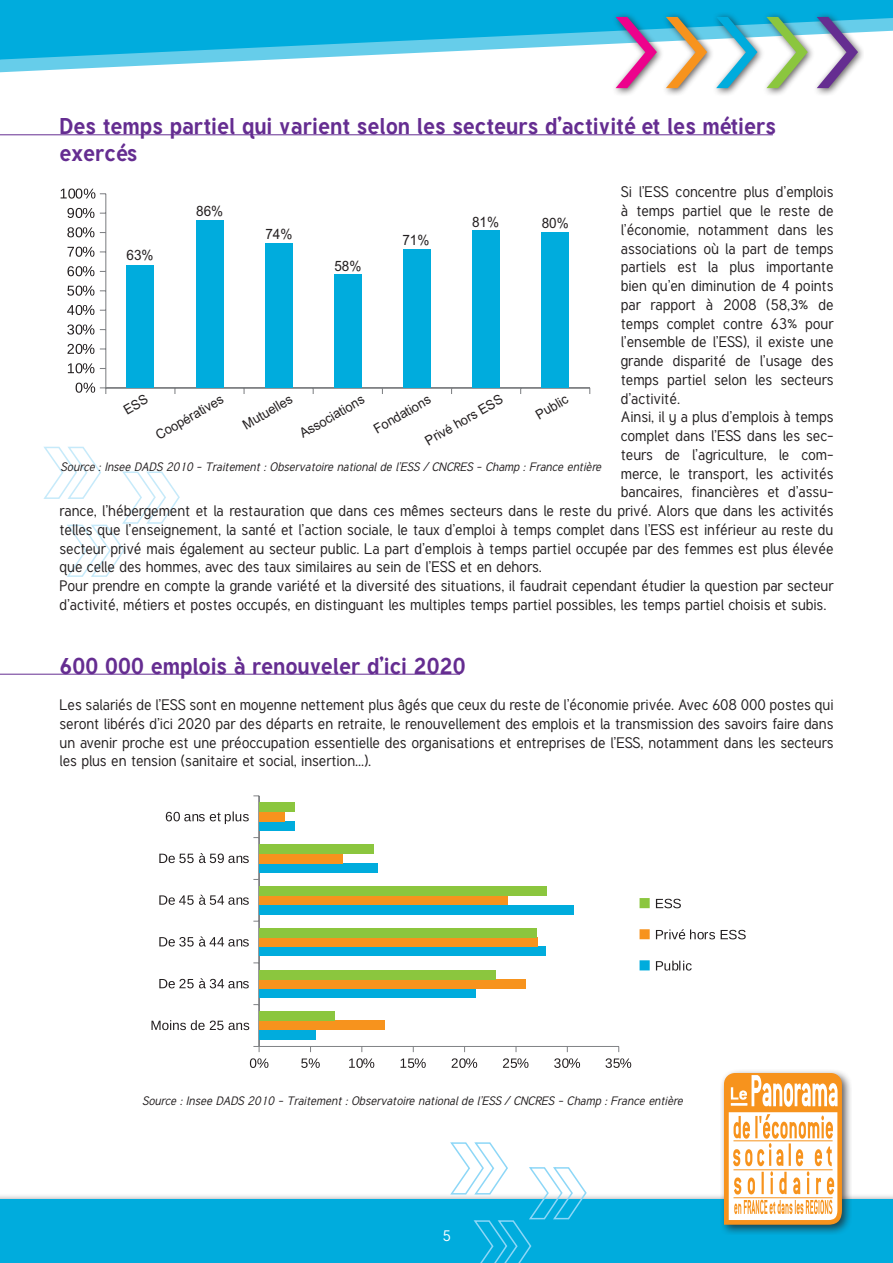
<style>
.page{position:relative;width:893px;height:1263px;background:#fff}
.page>*{position:absolute;margin:0;border:0;box-sizing:border-box;transform-origin:0 0}
.t1{font:120px "Tuffy";color:#ed028c}
.t2{font:700 22.5px/27px "Tuffy";color:#652d91}
.t3{font:15px/18.8px "Tuffy";color:#231f20;text-align:justify}
.t4{font:15px "Tuffy";color:#fff}
.t5{font:14.25px "Arial";color:#231f20;scale:.95 1}
.t6{font:13.5px "Arial";color:#231f20;scale:.95 1}
.t7{font:italic 12px "Tuffy";color:#231f20}
.s1{color:#f7931d}
.s2{color:#00acdd}
.s3{color:#8bc63e}
.s4{color:#652d91}
</style>
<div class="page">
<hr style="left:0;top:0;width:893px;height:4px;background:#00acdd">
<svg style="left:0;top:4px;width:893px;height:69px;fill:#00acdd"></svg>
<div style="left:0;top:1193px;width:893px;height:70px;background:#231f20;opacity:.75"></div>
<div style="left:0;top:1199px;width:893px;height:64px;background:#00acdd"></div>
<div style="left:610px;top:11px;width:254px;height:85px;background:#231f20;opacity:.75"></div>
<svg style="left:43px;top:446px;width:137px;height:131px"></svg>
<svg style="left:449px;top:1142px;width:139px;height:121px"></svg>
<div style="left:719px;top:1068px;width:133px;height:167px;background:#231f20;opacity:.75"></div>
<svg style="left:724px;top:1073px;width:118px;height:152px"></svg>
<hr style="left:0;top:674px;width:460px;height:1px;background:#652d91">
<hr style="left:0;top:134px;width:773px;height:1px;background:#652d91">
<svg style="left:106px;top:194px;width:463px;height:193px"></svg>
<hr style="left:106px;top:387px;width:484px;height:1px;background:#808285">
<hr style="left:105px;top:194px;width:1px;height:194px;background:#808285">
<div style="left:541px;top:233px;width:28px;height:155px;background:#00acdd"></div>
<div style="left:472px;top:231px;width:28px;height:157px;background:#00acdd"></div>
<div style="left:403px;top:250px;width:28px;height:138px;background:#00acdd"></div>
<div style="left:334px;top:275px;width:28px;height:113px;background:#00acdd"></div>
<div style="left:265px;top:243px;width:27px;height:145px;background:#00acdd"></div>
<div style="left:196px;top:220px;width:27px;height:168px;background:#00acdd"></div>
<div style="left:126px;top:266px;width:28px;height:122px;background:#00acdd"></div>
<svg style="left:76px;top:383px;width:30px;height:11px"></svg>
<svg style="left:68px;top:363px;width:26px;height:10px"></svg>
<svg style="left:67px;top:344px;width:27px;height:10px"></svg>
<svg style="left:67px;top:324px;width:27px;height:11px"></svg>
<svg style="left:67px;top:305px;width:27px;height:10px"></svg>
<svg style="left:67px;top:286px;width:27px;height:10px"></svg>
<svg style="left:67px;top:266px;width:27px;height:10px"></svg>
<svg style="left:68px;top:247px;width:26px;height:10px"></svg>
<svg style="left:67px;top:227px;width:27px;height:10px"></svg>
<svg style="left:67px;top:208px;width:27px;height:10px"></svg>
<svg style="left:61px;top:189px;width:45px;height:10px"></svg>
<svg style="left:260px;top:802px;width:314px;height:238px"></svg>
<hr style="left:259px;top:796px;width:1px;height:250px;background:#808285">
<svg style="left:253px;top:1046px;width:7px;height:6px"></svg>
<hr style="left:259px;top:1046px;width:360px;height:1px;background:#808285">
<div style="left:259px;top:821px;width:36px;height:10px;background:#00acdd"></div>
<div style="left:259px;top:863px;width:119px;height:9px;background:#00acdd"></div>
<div style="left:259px;top:905px;width:314px;height:9px;background:#00acdd"></div>
<div style="left:259px;top:947px;width:287px;height:9px;background:#00acdd"></div>
<div style="left:259px;top:988px;width:216px;height:10px;background:#00acdd"></div>
<div style="left:259px;top:1030px;width:56px;height:9px;background:#00acdd"></div>
<div style="left:259px;top:812px;width:25px;height:9px;background:#f7931d"></div>
<div style="left:259px;top:854px;width:84px;height:9px;background:#f7931d"></div>
<div style="left:259px;top:896px;width:248px;height:9px;background:#f7931d"></div>
<div style="left:259px;top:937px;width:279px;height:10px;background:#f7931d"></div>
<div style="left:259px;top:979px;width:267px;height:9px;background:#f7931d"></div>
<div style="left:259px;top:1021px;width:125px;height:9px;background:#f7931d"></div>
<div style="left:259px;top:803px;width:35px;height:9px;background:#8bc63e"></div>
<div style="left:259px;top:845px;width:114px;height:9px;background:#8bc63e"></div>
<div style="left:259px;top:886px;width:288px;height:10px;background:#8bc63e"></div>
<div style="left:259px;top:928px;width:278px;height:9px;background:#8bc63e"></div>
<div style="left:259px;top:970px;width:237px;height:9px;background:#8bc63e"></div>
<div style="left:259px;top:1012px;width:76px;height:9px;background:#8bc63e"></div>
<svg style="left:152px;top:1020px;width:97px;height:10px"></svg>
<svg style="left:159px;top:978px;width:90px;height:10px"></svg>
<svg style="left:159px;top:936px;width:90px;height:10px"></svg>
<svg style="left:159px;top:895px;width:90px;height:10px"></svg>
<svg style="left:159px;top:853px;width:90px;height:10px"></svg>
<svg style="left:166px;top:811px;width:83px;height:13px"></svg>
<svg style="left:250px;top:1058px;width:18px;height:10px"></svg>
<svg style="left:301px;top:1058px;width:19px;height:10px"></svg>
<svg style="left:349px;top:1058px;width:25px;height:10px"></svg>
<svg style="left:401px;top:1058px;width:25px;height:10px"></svg>
<svg style="left:452px;top:1058px;width:25px;height:10px"></svg>
<svg style="left:503px;top:1058px;width:25px;height:10px"></svg>
<svg style="left:554px;top:1058px;width:26px;height:10px"></svg>
<svg style="left:605px;top:1058px;width:26px;height:10px"></svg>
<svg style="left:640px;top:960px;width:10px;height:10px"></svg>
<svg style="left:640px;top:929px;width:10px;height:10px"></svg>
<svg style="left:640px;top:898px;width:10px;height:10px"></svg>
<svg style="left:656px;top:961px;width:36px;height:9px"></svg>
<svg style="left:656px;top:929px;width:90px;height:10px"></svg>
<svg style="left:656px;top:899px;width:25px;height:9px"></svg>
<h1 class="t1" style="left:610px;top:-27px;width:253px">&gt;<span class="s1">&gt;</span><span class="s2">&gt;</span><span class="s3">&gt;</span><span class="s4">&gt;</span></h1>
<h2 class="t2" style="left:60px;top:112px;width:718px">Des temps partiel qui varient selon les secteurs d’activité et les métiers exercés</h2>
<p class="t3" style="left:621px;top:182px;width:214px">Si l’ESS concentre plus d’emplois</p>
<p class="t3" style="left:621px;top:201px;width:214px">à temps partiel que le reste de</p>
<p class="t3" style="left:621px;top:220px;width:214px">l’économie, notamment dans les</p>
<p class="t3" style="left:621px;top:238px;width:214px">associations où la part de temps</p>
<p class="t3" style="left:621px;top:257px;width:214px">partiels est la plus importante</p>
<p class="t3" style="left:621px;top:276px;width:214px">bien qu’en diminution de 4 points</p>
<p class="t3" style="left:621px;top:295px;width:214px">par rapport à 2008 (58,3% de</p>
<p class="t3" style="left:621px;top:313px;width:214px">temps complet contre 63% pour</p>
<p class="t3" style="left:621px;top:332px;width:214px">l’ensemble de l’ESS), il existe une</p>
<p class="t3" style="left:621px;top:351px;width:214px">grande disparité de l’usage des</p>
<p class="t3" style="left:621px;top:370px;width:214px">temps partiel selon les secteurs</p>
<p class="t3" style="left:621px;top:388px;width:61px">d’activité.</p>
<p class="t3" style="left:621px;top:407px;width:214px">Ainsi, il y a plus d’emplois à temps</p>
<p class="t3" style="left:621px;top:426px;width:214px">complet dans l’ESS dans les sec-</p>
<p class="t3" style="left:621px;top:445px;width:214px">teurs de l’agriculture, le com-</p>
<p class="t3" style="left:621px;top:463px;width:214px">merce, le transport, les activités</p>
<p class="t3" style="left:621px;top:482px;width:214px">bancaires, financières et d’assu-</p>
<p class="t3" style="left:60px;top:501px;width:775px">rance, l’hébergement et la restauration que dans ces mêmes secteurs dans le reste du privé. Alors que dans les activités</p>
<p class="t3" style="left:60px;top:520px;width:775px">telles que l’enseignement, la santé et l’action sociale, le taux d’emploi à temps complet dans l’ESS est inférieur au reste du</p>
<p class="t3" style="left:60px;top:538px;width:775px">secteur privé mais également au secteur public. La part d’emplois à temps partiel occupée par des femmes est plus élevée</p>
<p class="t3" style="left:60px;top:557px;width:484px">que celle des hommes, avec des taux similaires au sein de l’ESS et en dehors.</p>
<p class="t3" style="left:60px;top:576px;width:775px">Pour prendre en compte la grande variété et la diversité des situations, il faudrait cependant étudier la question par secteur</p>
<p class="t3" style="left:60px;top:595px;width:768px">d’activité, métiers et postes occupés, en distinguant les multiples temps partiel possibles, les temps partiel choisis et subis.</p>
<p class="t5" style="left:196px;top:203px;width:30px">86%</p>
<p class="t5" style="left:472px;top:213px;width:30px">81%</p>
<p class="t5" style="left:542px;top:215px;width:30px">80%</p>
<p class="t5" style="left:265px;top:226px;width:30px">74%</p>
<p class="t5" style="left:402px;top:232px;width:30px">71%</p>
<p class="t5" style="left:126px;top:247px;width:30px">63%</p>
<p class="t5" style="left:334px;top:258px;width:30px">58%</p>
<p class="t6" style="left:422px;top:435px;width:93px;rotate:-30deg">Privé hors ESS</p>
<p class="t6" style="left:533px;top:409px;width:38px;rotate:-30deg">Public</p>
<p class="t6" style="left:153px;top:429px;width:81px;rotate:-30deg">Coopératives</p>
<p class="t6" style="left:240px;top:419px;width:59px;rotate:-30deg">Mutuelles</p>
<p class="t6" style="left:297px;top:428px;width:77px;rotate:-30deg">Associations</p>
<p class="t6" style="left:371px;top:423px;width:68px;rotate:-30deg">Fondations</p>
<p class="t7" style="left:61px;top:459px;width:542px">Source : Insee DADS 2010 - Traitement : Observatoire national de l’ESS / CNCRES - Champ : France entière</p>
<h2 class="t2" style="left:60px;top:652px;width:408px">600 000 emplois à renouveler d’ici 2020</h2>
<p class="t3" style="left:60px;top:695px;width:775px">Les salariés de l’ESS sont en moyenne nettement plus âgés que ceux du reste de l’économie privée. Avec 608 000 postes qui seront libérés d’ici 2020 par des départs en retraite, le renouvellement des emplois et la transmission des savoirs faire dans un avenir proche est une préoccupation essentielle des organisations et entreprises de l’ESS, notamment dans les secteurs les plus en tension (sanitaire et social, insertion...).</p>
<p class="t7" style="left:142px;top:1094px;width:542px">Source : Insee DADS 2010 - Traitement : Observatoire national de l’ESS / CNCRES - Champ : France entière</p>
<p class="t4" style="left:442px;top:1226px;width:10px">5</p>
</div>
